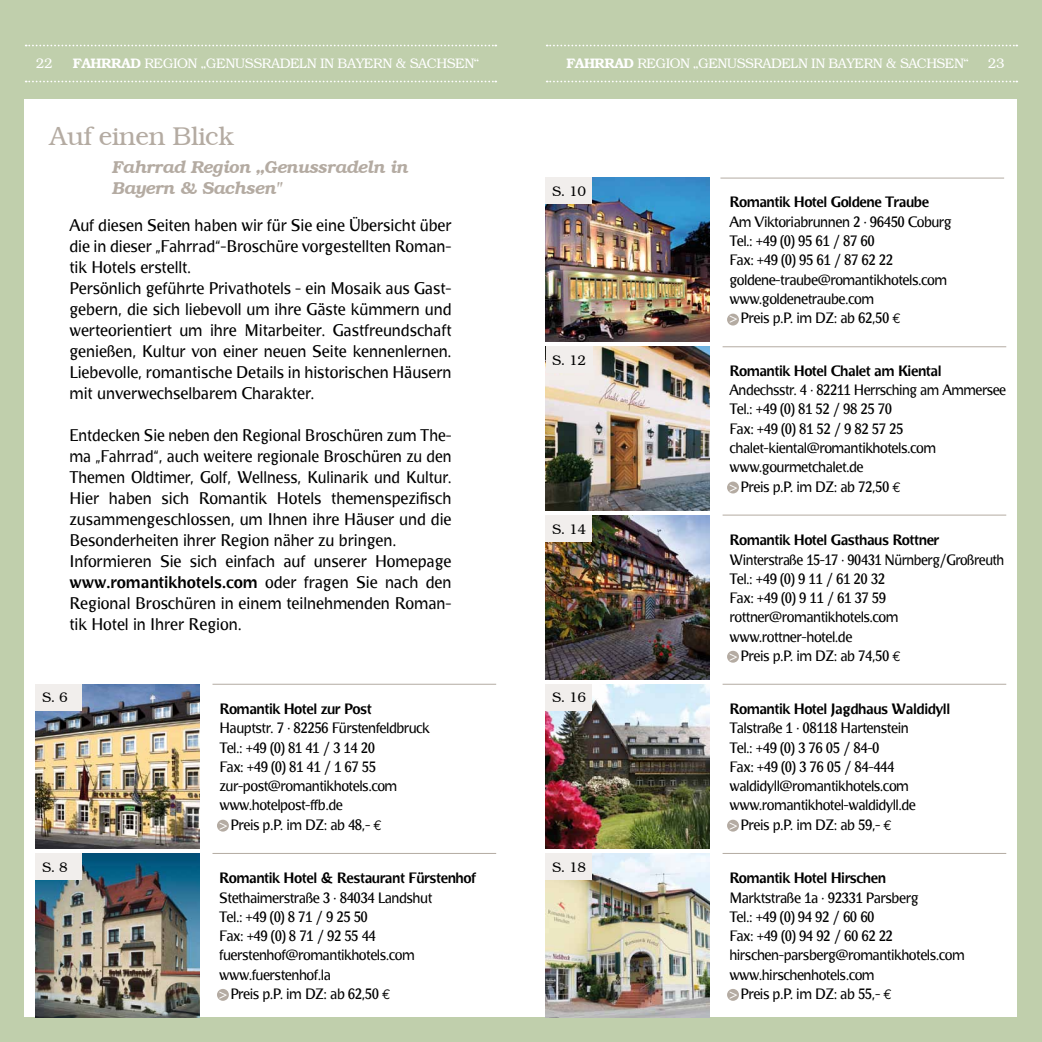
<style>
.page{position:relative;width:1042px;height:1042px;background:#c0cfac}
.page>*{position:absolute;margin:0;border:0;box-sizing:border-box;transform-origin:0 0}
.t1{font:300 26.25px "Bookman";color:#b4aba2}
.t2{font:italic 600 17.5px/21px "Bookman";letter-spacing:-.03em;color:#b4aba2}
.t3{font:15.75px/21px "Bradlo Sans";color:#000}
.t4{font:14px/19.2px "Bradlo Sans";letter-spacing:-.03em;color:#000}
.t5{font:700 14px "Bradlo Sans";letter-spacing:-.03em;color:#000}
.t6{font:300 14px "Bookman";letter-spacing:-.04em;color:#fff}
.t7{font:300 14px "Bookman";letter-spacing:-.04em;color:#fff;scale:.96 1}
.t8{font:300 14px "Bookman";letter-spacing:-.03em;color:#000}
.s1{font-weight:600}
.s2{font-weight:700}
.s3{color:#fff}
.s4{font-family:"Euro Mono"}
</style>
<div class="page">
<div style="left:25px;top:99px;width:992px;height:918px;background:#fff"></div>
<div style="left:727px;top:989px;width:12px;height:12px;background:#b4aba2;border-radius:50%"></div>
<div style="left:217px;top:989px;width:12px;height:12px;background:#b4aba2;border-radius:50%"></div>
<svg style="left:547px;top:81px;width:470px;height:1px"></svg>
<svg style="left:547px;top:45px;width:470px;height:1px"></svg>
<svg style="left:26px;top:81px;width:470px;height:1px"></svg>
<svg style="left:26px;top:45px;width:470px;height:1px"></svg>
<img style="left:546px;top:178px;width:164px;height:164px">
<img style="left:546px;top:347px;width:164px;height:163px">
<img style="left:546px;top:516px;width:164px;height:163px">
<img style="left:546px;top:684px;width:164px;height:164px">
<img style="left:36px;top:684px;width:164px;height:164px">
<img style="left:546px;top:853px;width:164px;height:164px">
<img style="left:36px;top:853px;width:164px;height:164px">
<div style="left:546px;top:178px;width:46px;height:26px;background:#f1eeec"></div>
<div style="left:546px;top:346px;width:46px;height:27px;background:#f1eeec"></div>
<div style="left:546px;top:515px;width:46px;height:27px;background:#f1eeec"></div>
<div style="left:546px;top:684px;width:46px;height:27px;background:#f1eeec"></div>
<div style="left:36px;top:684px;width:46px;height:27px;background:#f1eeec"></div>
<div style="left:546px;top:853px;width:46px;height:27px;background:#f1eeec"></div>
<div style="left:36px;top:853px;width:46px;height:27px;background:#f1eeec"></div>
<div style="left:727px;top:314px;width:12px;height:11px;background:#b4aba2;border-radius:50%"></div>
<div style="left:727px;top:481px;width:12px;height:12px;background:#b4aba2;border-radius:50%"></div>
<div style="left:727px;top:651px;width:12px;height:12px;background:#b4aba2;border-radius:50%"></div>
<div style="left:727px;top:819px;width:12px;height:12px;background:#b4aba2;border-radius:50%"></div>
<div style="left:217px;top:819px;width:12px;height:12px;background:#b4aba2;border-radius:50%"></div>
<hr style="left:722px;top:346px;width:284px;height:1px;background:#b4aba2">
<hr style="left:720px;top:178px;width:284px;height:1px;background:#b4aba2">
<hr style="left:722px;top:515px;width:284px;height:1px;background:#b4aba2">
<hr style="left:722px;top:684px;width:284px;height:1px;background:#b4aba2">
<hr style="left:212px;top:684px;width:284px;height:1px;background:#b4aba2">
<hr style="left:722px;top:853px;width:284px;height:1px;background:#b4aba2">
<hr style="left:212px;top:853px;width:284px;height:1px;background:#b4aba2">
<p class="t6" style="left:36px;top:55px;width:18px">22</p>
<p class="t6" style="left:73px;top:55px;width:408px"><span class="s1">FAHRRAD</span> REGION „GENUSSRADELN IN BAYERN &amp; SACHSEN“</p>
<p class="t7" style="left:566px;top:55px;width:421px"><span class="s1">FAHRRAD</span> REGION „GENUSSRADELN IN BAYERN &amp; SACHSEN“</p>
<p class="t6" style="left:988px;top:55px;width:18px">23</p>
<h1 class="t1" style="left:50px;top:121px;width:186px">AUF EINEN BLICK</h1>
<p class="t2" style="left:113px;top:157px;width:298px">Fahrrad Region „Genussradeln in<br>Bayern &amp; Sachsen"</p>
<p class="t3" style="left:69px;top:215px;width:384px">Auf diesen Seiten haben wir für Sie eine Übersicht über die in dieser „Fahrrad“-Broschüre vorgestellten Roman&shy;tik Hotels erstellt.<br>Persönlich geführte Privathotels - ein Mosaik aus Gast&shy;gebern, die sich liebevoll um ihre Gäste kümmern und werteorientiert um ihre Mitarbeiter. Gastfreundschaft genießen, Kultur von einer neuen Seite kennenlernen.<br>Liebevolle, romantische Details in historischen Häusern mit unverwechselbarem Charakter.</p>
<p class="t3" style="left:69px;top:425px;width:384px">Entdecken Sie neben den Regional Broschüren zum The&shy;ma „Fahrrad“, auch weitere regionale Broschüren zu den Themen Oldtimer, Golf, Wellness, Kulinarik und Kultur.<br>Hier haben sich Romantik Hotels themenspezifisch zusammengeschlossen, um Ihnen ihre Häuser und die Besonderheiten ihrer Region näher zu bringen.<br>Informieren Sie sich einfach auf unserer Homepage <span class="s2">www.romantikhotels.com</span> oder fragen Sie nach den Regional Broschüren in einem teilnehmenden Roman&shy;tik Hotel in Ihrer Region.</p>
<p class="t8" style="left:552px;top:183px;width:35px">S. 10</p>
<p class="t8" style="left:552px;top:351px;width:35px">S. 12</p>
<p class="t8" style="left:552px;top:521px;width:35px">S. 14</p>
<p class="t8" style="left:42px;top:689px;width:27px">S. 6</p>
<p class="t8" style="left:552px;top:689px;width:35px">S. 16</p>
<p class="t5" style="left:219px;top:701px;width:154px">Romantik Hotel zur Post</p>
<p class="t4" style="left:219px;top:719px;width:212px">Hauptstr. 7 · 82256 Fürstenfeldbruck<br>Tel.: +49 (0) 81 41 / 3 14 20<br>Fax: +49 (0) 81 41 / 1 67 55 zur-post@romantikhotels.com www.hotelpost-ffb.de<br><span class="s3">&gt;</span> Preis p.P. im DZ: ab 48,- <span class="s4">€</span></p>
<p class="t8" style="left:42px;top:858px;width:27px">S. 8</p>
<p class="t8" style="left:552px;top:858px;width:35px">S. 18</p>
<p class="t5" style="left:219px;top:870px;width:258px">Romantik Hotel &amp; Restaurant Fürstenhof</p>
<p class="t4" style="left:219px;top:888px;width:214px">Stethaimerstraße 3 · 84034 Landshut<br>Tel.: +49 (0) 8 71 / 9 25 50<br>Fax: +49 (0) 8 71 / 92 55 44 fuerstenhof@romantikhotels.com www.fuerstenhof.la<br><span class="s3">&gt;</span> Preis p.P. im DZ: ab 62,50 <span class="s4">€</span></p>
<p class="t5" style="left:729px;top:195px;width:201px">Romantik Hotel Goldene Traube</p>
<p class="t4" style="left:729px;top:212px;width:224px">Am Viktoriabrunnen 2 · 96450 Coburg<br>Tel.: +49 (0) 95 61 / 87 60<br>Fax: +49 (0) 95 61 / 87 62 22 goldene-traube@romantikhotels.com www.goldenetraube.com<br><span class="s3">&gt;</span> Preis p.P. im DZ: ab 62,50 <span class="s4">€</span></p>
<p class="t5" style="left:729px;top:363px;width:213px">Romantik Hotel Chalet am Kiental</p>
<p class="t4" style="left:729px;top:381px;width:278px">Andechsstr. 4 · 82211 Herrsching am Ammersee<br>Tel.: +49 (0) 81 52 / 98 25 70<br>Fax: +49 (0) 81 52 / 9 82 57 25 chalet-kiental@romantikhotels.com www.gourmetchalet.de<br><span class="s3">&gt;</span> Preis p.P. im DZ: ab 72,50 <span class="s4">€</span></p>
<p class="t5" style="left:729px;top:533px;width:211px">Romantik Hotel Gasthaus Rottner</p>
<p class="t4" style="left:729px;top:550px;width:276px">Winterstraße 15-17 · 90431 Nürnberg/Großreuth<br>Tel.: +49 (0) 9 11 / 61 20 32<br>Fax: +49 (0) 9 11 / 61 37 59 rottner@romantikhotels.com www.rottner-hotel.de<br><span class="s3">&gt;</span> Preis p.P. im DZ: ab 74,50 <span class="s4">€</span></p>
<p class="t5" style="left:729px;top:701px;width:222px">Romantik Hotel Jagdhaus Waldidyll</p>
<p class="t4" style="left:729px;top:719px;width:188px">Talstraße 1 · 08118 Hartenstein<br>Tel.: +49 (0) 3 76 05 / 84-0<br>Fax: +49 (0) 3 76 05 / 84-444 waldidyll@romantikhotels.com www.romantikhotel-waldidyll.de <span class="s3">&gt;</span> Preis p.P. im DZ: ab 59,- <span class="s4">€</span></p>
<p class="t5" style="left:729px;top:870px;width:158px">Romantik Hotel Hirschen</p>
<p class="t4" style="left:729px;top:888px;width:237px">Marktstraße 1a · 92331 Parsberg<br>Tel.: +49 (0) 94 92 / 60 60<br>Fax: +49 (0) 94 92 / 60 62 22 hirschen-parsberg@romantikhotels.com www.hirschenhotels.com<br><span class="s3">&gt;</span> Preis p.P. im DZ: ab 55,- <span class="s4">€</span></p>
</div>
